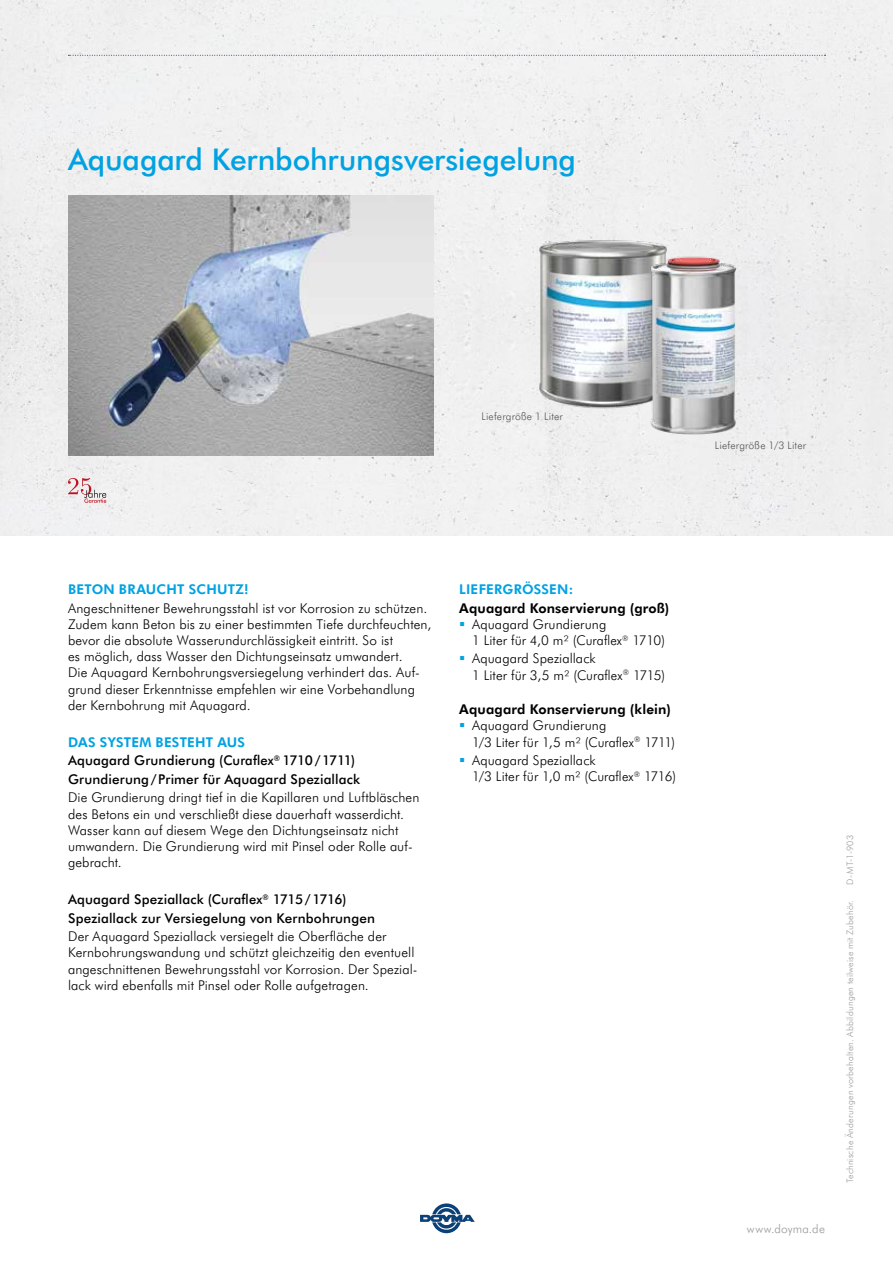
<style>
.page{position:relative;width:893px;height:1263px;background:#fff}
.page>*{position:absolute;margin:0;border:0;box-sizing:border-box;transform-origin:0 0}
.t1{font:500 30px "Futura BT";letter-spacing:-.005em;color:#00a2e2}
.t2{font:300 13.5px/16.2px "Futura BT";letter-spacing:.01em;color:#000}
.t3{font:500 13.5px/18.6px "Futura BT";letter-spacing:.01em;color:#000}
.t4{font:700 13.5px "Futura BT";letter-spacing:.015em;color:#000}
.t5{font:700 13.5px "Futura BT";letter-spacing:.02em;color:#00a2e2}
.t6{font:300 12px "Futura BT";letter-spacing:.015em;color:#9c9c9d}
.t7{font:300 10.5px "Futura BT";letter-spacing:.02em;color:#565655}
.t8{font:300 9px "Futura BT";letter-spacing:.02em;color:#9c9c9d}
.s1{font-weight:700;color:#00a2e2}
</style>
<div class="page">
<div style="left:0;top:0;width:893px;height:535px;background:#f0f0f0"></div>
<svg style="left:420px;top:1203px;width:55px;height:30px"></svg>
<svg style="left:68px;top:55px;width:758px;height:1px"></svg>
<img style="left:68px;top:195px;width:366px;height:260px">
<svg style="left:68px;top:478px;width:38px;height:25px"></svg>
<img style="left:525px;top:221px;width:156px;height:194px">
<img style="left:632px;top:247px;width:157px;height:228px">
<h1 class="t1" style="left:68px;top:138px;width:510px">Aquagard Kernbohrungsversiegelung</h1>
<p class="t7" style="left:481px;top:409px;width:83px">Liefergröße 1 Liter</p>
<p class="t7" style="left:715px;top:438px;width:93px">Liefergröße 1/3 Liter</p>
<p class="t5" style="left:68px;top:580px;width:182px">BETON BRAUCHT SCHUTZ!</p>
<p class="t2" style="left:68px;top:599px;width:365px">Angeschnittener Bewehrungsstahl ist vor Korrosion zu schützen.<br>Zudem kann Beton bis zu einer bestimmten Tiefe durchfeuchten, bevor die absolute Wasserundurchlässigkeit eintritt. So ist<br>es möglich, dass Wasser den Dichtungseinsatz umwandert.<br>Die Aquagard Kernbohrungsversiegelung verhindert das. Auf&shy;grund dieser Erkenntnisse empfehlen wir eine Vorbehandlung der Kernbohrung mit Aquagard.</p>
<p class="t3" style="left:68px;top:732px;width:294px"><span class="s1">DAS SYSTEM BESTEHT AUS<br></span>Aquagard Grundierung (Curaflex<sup>®</sup> 1710/1711)<br>Grundierung/Primer für Aquagard Speziallack</p>
<p class="t2" style="left:68px;top:789px;width:353px">Die Grundierung dringt tief in die Kapillaren und Luftbläschen des Betons ein und verschließt diese dauerhaft wasserdicht.<br>Wasser kann auf diesem Wege den Dichtungseinsatz nicht umwandern. Die Grundierung wird mit Pinsel oder Rolle auf&shy;gebracht.</p>
<p class="t3" style="left:68px;top:889px;width:308px">Aquagard Speziallack (Curaflex<sup>®</sup> 1715/1716)<br>Speziallack zur Versiegelung von Kernbohrungen</p>
<p class="t2" style="left:68px;top:928px;width:351px">Der Aquagard Speziallack versiegelt die Oberfläche der Kernbohrungswandung und schützt gleichzeitig den eventuell angeschnittenen Bewehrungsstahl vor Korrosion. Der Spezial&shy;lack wird ebenfalls mit Pinsel oder Rolle aufgetragen.</p>
<p class="t5" style="left:459px;top:580px;width:116px">LIEFERGRÖSSEN:</p>
<p class="t4" style="left:459px;top:598px;width:212px">Aquagard Konservierung (groß)</p>
<p class="t2" style="left:472px;top:615px;width:195px">Aquagard Grundierung<br>1 Liter für 4,0 m² (Curaflex<sup>®</sup> 1710)</p>
<p class="t2" style="left:472px;top:650px;width:195px">Aquagard Speziallack<br>1 Liter für 3,5 m² (Curaflex<sup>®</sup> 1715)</p>
<p class="t4" style="left:459px;top:700px;width:213px">Aquagard Konservierung (klein)</p>
<p class="t2" style="left:472px;top:717px;width:205px">Aquagard Grundierung<br>1/3 Liter für 1,5 m² (Curaflex<sup>®</sup> 1711)</p>
<p class="t2" style="left:472px;top:751px;width:206px">Aquagard Speziallack<br>1/3 Liter für 1,0 m² (Curaflex<sup>®</sup> 1716)</p>
<p class="t6" style="left:747px;top:1221px;width:79px">www.doyma.de</p>
<p class="t8" style="left:844px;top:884px;width:51px;rotate:-90deg">D-MT-1-903</p>
<p class="t8" style="left:844px;top:1183px;width:285px;rotate:-90deg">Technische Änderungen vorbehalten. Abbildungen teilweise mit Zubehör.</p>
</div>
